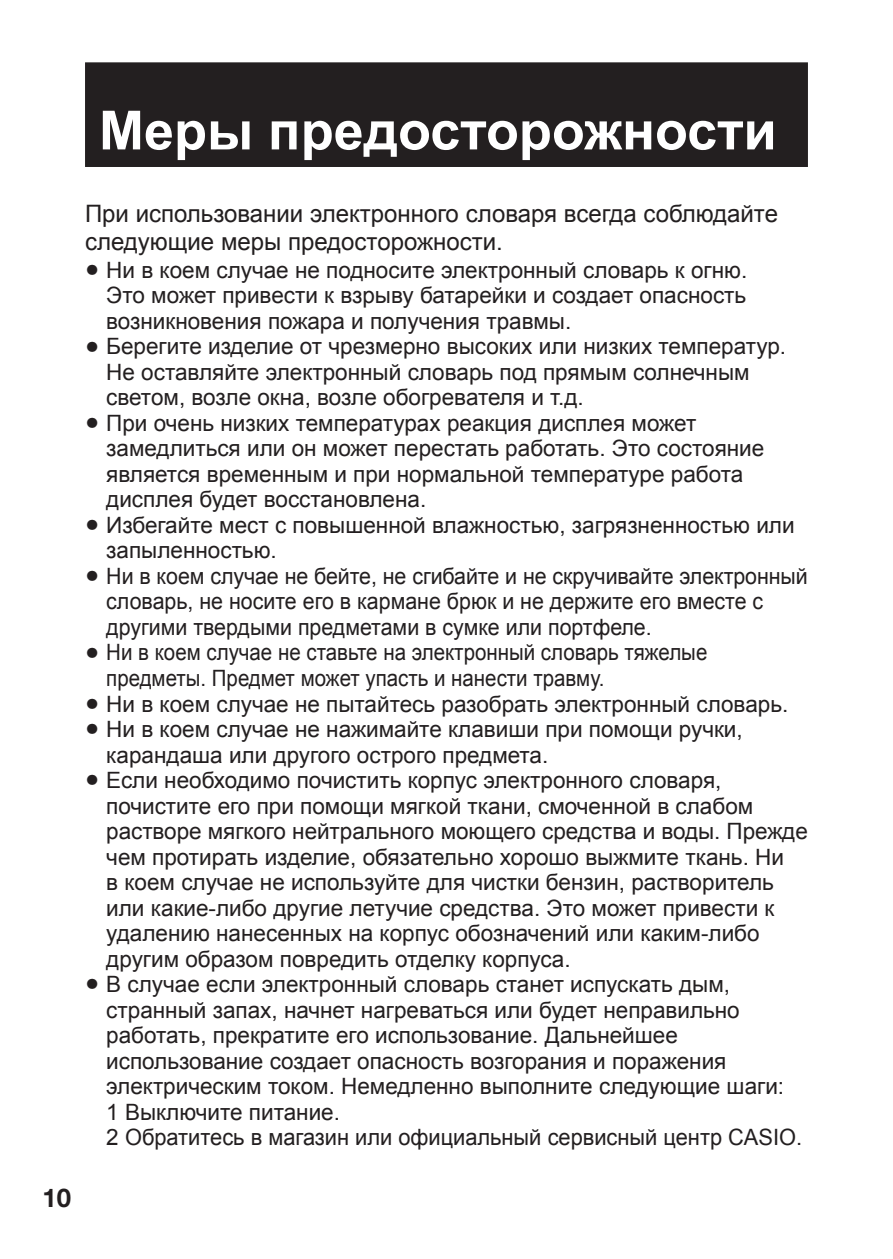
<style>
.page{position:relative;width:893px;height:1259px;background:#fff}
.page>*{position:absolute;margin:0;border:0;box-sizing:border-box;transform-origin:0 0}
.t1{font:700 54px "Arial";color:#fff}
.t2{font:300 28.5px/51px "Helvetica Neue LT Pro";color:#231f20}
.t3{font:700 25.8px "Helvetica Neue LT Pro";color:#231f20}
.t4{font:24px/28.8px "Arial";color:#231f20}
.t5{font:22.5px/25.5px "Arial";color:#231f20}
</style>
<div class="page">
<div style="left:85px;top:62px;width:723px;height:105px;background:#231f20"></div>
<h1 class="t1" style="left:99px;top:101px;width:679px">Меры предосторожности</h1>
<p class="t4" style="left:85px;top:199px;width:694px">При использовании электронного словаря всегда соблюдайте следующие меры предосторожности.</p>
<p class="t5" style="left:106px;top:257px;width:703px">Ни в коем случае не подносите электронный словарь к огню.<br>Это может привести к взрыву батарейки и создает опасность возникновения пожара и получения травмы.<br>Берегите изделие от чрезмерно высоких или низких температур.<br>Не оставляйте электронный словарь под прямым солнечным светом, возле окна, возле обогревателя и т.д.<br>При очень низких температурах реакция дисплея может замедлиться или он может перестать работать. Это состояние является временным и при нормальной температуре работа дисплея будет восстановлена.<br>Избегайте мест с повышенной влажностью, загрязненностью или запыленностью.<br>Ни в коем случае не бейте, не сгибайте и не скручивайте электронный словарь, не носите его в кармане брюк и не держите его вместе с другими твердыми предметами в сумке или портфеле.<br>Ни в коем случае не ставьте на электронный словарь тяжелые предметы. Предмет может упасть и нанести травму.<br>Ни в коем случае не пытайтесь разобрать электронный словарь.<br>Ни в коем случае не нажимайте клавиши при помощи ручки, карандаша или другого острого предмета.<br>Если необходимо почистить корпус электронного словаря, почистите его при помощи мягкой ткани, смоченной в слабом растворе мягкого нейтрального моющего средства и воды. Прежде чем протирать изделие, обязательно хорошо выжмите ткань. Ни<br>в коем случае не используйте для чистки бензин, растворитель или какие-либо другие летучие средства. Это может привести к удалению нанесенных на корпус обозначений или каким-либо другим образом повредить отделку корпуса.<br>В случае если электронный словарь станет испускать дым, странный запах, начнет нагреваться или будет неправильно работать, прекратите его использование. Дальнейшее использование создает опасность возгорания и поражения электрическим током. Немедленно выполните следующие шаги:<br>1 Выключите питание.<br>2 Обратитесь в магазин или официальный сервисный центр CASIO.</p>
<p class="t2" style="left:85px;top:245px;width:16px">•</p>
<p class="t2" style="left:85px;top:321px;width:16px">•</p>
<p class="t2" style="left:85px;top:398px;width:16px">•</p>
<p class="t2" style="left:85px;top:500px;width:16px">• •</p>
<p class="t2" style="left:85px;top:627px;width:16px">• •</p>
<p class="t2" style="left:85px;top:704px;width:16px">• •</p>
<p class="t2" style="left:85px;top:959px;width:16px">•</p>
<p class="t3" style="left:43px;top:1182px;width:30px">10</p>
</div>
